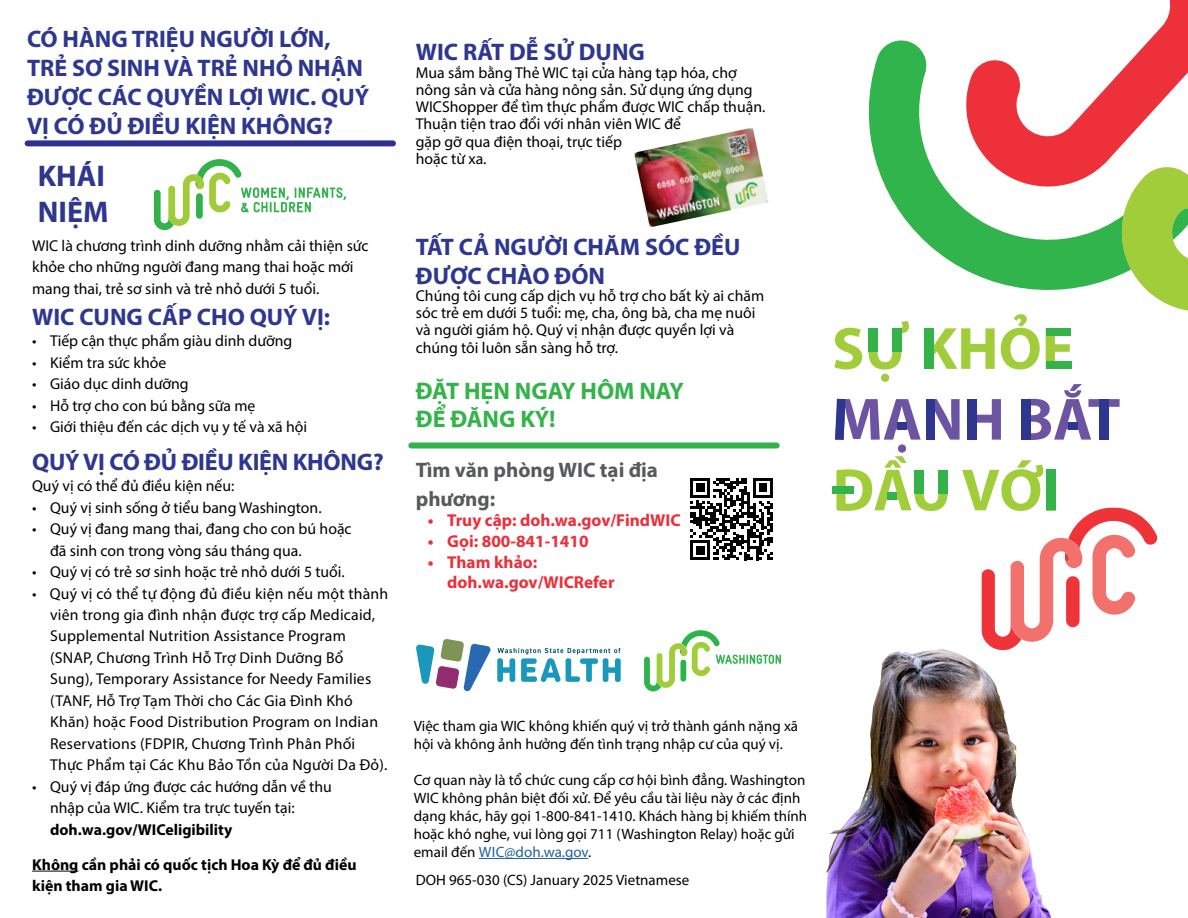
<style>
.page{position:relative;width:1188px;height:918px;background:#fff}
.page>*{position:absolute;margin:0;border:0;box-sizing:border-box;transform-origin:0 0}
.t1{font:700 60.15px/70.8px "Myriad Pro";color:#a1cd3a}
.t2{font:700 30px/36px "Myriad Pro";color:#2e3790}
.t3{font:700 24px/28.8px "Myriad Pro";color:#2e3790}
.t4{font:700 24px "Myriad Pro";color:#33b44a}
.t5{font:700 21px/28.8px "Myriad Pro";color:#58595b}
.t6{font:700 17.25px/20.7px "Myriad Pro";color:#ec2f3a}
.t7{font:15.75px/21.5px "Myriad Pro";color:#000}
.t8{font:700 15.75px/21.5px "Myriad Pro";color:#000}
.t9{font:15px/18px "Myriad Pro";color:#000}
.s1{font-weight:700}
.s2{color:#6c54a3}
.s3{color:#215e9e}
</style>
<div class="page">
<svg style="left:1167px;top:304px;width:21px;height:7px"></svg>
<svg style="left:868px;top:40px;width:320px;height:264px"></svg>
<svg style="left:960px;top:0;width:228px;height:196px"></svg>
<div style="left:868px;top:328px;width:10px;height:24px;background:#33b34a"></div>
<div style="left:892px;top:328px;width:9px;height:24px;background:#33b34a"></div>
<div style="left:915px;top:470px;width:9px;height:24px;background:#33b34a"></div>
<div style="left:938px;top:470px;width:10px;height:24px;background:#33b34a"></div>
<div style="left:924px;top:328px;width:9px;height:41px;background:#33b34a"></div>
<div style="left:1046px;top:469px;width:9px;height:41px;background:#33b34a"></div>
<svg style="left:835px;top:399px;width:11px;height:41px"></svg>
<div style="left:1046px;top:328px;width:25px;height:8px;background:#33b34a"></div>
<div style="left:1046px;top:361px;width:26px;height:8px;background:#33b34a"></div>
<div style="left:832px;top:486px;width:22px;height:7px;background:#33b34a"></div>
<div style="left:897px;top:422px;width:9px;height:7px;background:#2e3690"></div>
<div style="left:888px;top:493px;width:9px;height:7px;background:#33b34a"></div>
<div style="left:1068px;top:422px;width:9px;height:7px;background:#2e3690"></div>
<div style="left:926px;top:399px;width:8px;height:41px;background:#2e3690"></div>
<div style="left:1099px;top:399px;width:10px;height:41px;background:#2e3690"></div>
<div style="left:968px;top:399px;width:9px;height:41px;background:#2e3690"></div>
<div style="left:1021px;top:399px;width:9px;height:41px;background:#2e3690"></div>
<svg style="left:981px;top:507px;width:177px;height:142px"></svg>
<img style="left:826px;top:649px;width:225px;height:269px">
<svg style="left:154px;top:159px;width:192px;height:71px"></svg>
<hr style="left:32px;top:871px;width:47px;height:1px;background:#000">
<img style="left:634px;top:128px;width:135px;height:99px">
<svg style="left:690px;top:478px;width:83px;height:82px"></svg>
<svg style="left:416px;top:639px;width:75px;height:52px"></svg>
<svg style="left:497px;top:648px;width:124px;height:34px"></svg>
<svg style="left:644px;top:630px;width:137px;height:61px"></svg>
<hr style="left:479px;top:858px;width:109px;height:1px;background:#215e9e">
<div style="left:411px;top:442px;width:366px;height:6px;background:#31b24a"></div>
<div style="left:28px;top:140px;width:365px;height:6px;background:#2e3192"></div>
<p class="t3" style="left:27px;top:24px;width:344px">CÓ HÀNG TRIỆU NGƯỜI LỚN,<br>TRẺ SƠ SINH VÀ TRẺ NHỎ NHẬN<br>ĐƯỢC CÁC QUYỀN LỢI WIC. QUÝ<br>VỊ CÓ ĐỦ ĐIỀU KIỆN KHÔNG?</p>
<p class="t2" style="left:38px;top:157px;width:72px">KHÁI<br>NIỆM</p>
<p class="t7" style="left:32px;top:234px;width:338px">WIC là chương trình dinh dưỡng nhằm cải thiện sức khỏe cho những người đang mang thai hoặc mới mang thai, trẻ sơ sinh và trẻ nhỏ dưới 5 tuổi.</p>
<p class="t3" style="left:32px;top:302px;width:299px">WIC CUNG CẤP CHO QUÝ VỊ:</p>
<p class="t7" style="left:32px;top:330px;width:262px">• Tiếp cận thực phẩm giàu dinh dưỡng</p>
<p class="t7" style="left:32px;top:352px;width:136px">• Kiểm tra sức khỏe</p>
<p class="t7" style="left:32px;top:373px;width:158px">• Giáo dục dinh dưỡng</p>
<p class="t7" style="left:32px;top:395px;width:225px">• Hỗ trợ cho con bú bằng sữa mẹ</p>
<p class="t7" style="left:32px;top:416px;width:277px">• Giới thiệu đến các dịch vụ y tế và xã hội</p>
<p class="t3" style="left:32px;top:446px;width:353px">QUÝ VỊ CÓ ĐỦ ĐIỀU KIỆN KHÔNG?</p>
<p class="t7" style="left:32px;top:475px;width:204px">Quý vị có thể đủ điều kiện nếu:</p>
<p class="t7" style="left:32px;top:496px;width:291px">• Quý vị sinh sống ở tiểu bang Washington.</p>
<p class="t7" style="left:50px;top:518px;width:303px;text-indent:-18px">• Quý vị đang mang thai, đang cho con bú hoặc đã sinh con trong vòng sáu tháng qua.</p>
<p class="t7" style="left:32px;top:561px;width:314px">• Quý vị có trẻ sơ sinh hoặc trẻ nhỏ dưới 5 tuổi.</p>
<p class="t7" style="left:50px;top:582px;width:340px;text-indent:-18px">• Quý vị có thể tự động đủ điều kiện nếu một thành viên trong gia đình nhận được trợ cấp Medicaid, Supplemental Nutrition Assistance Program (SNAP, Chương Trình Hỗ Trợ Dinh Dưỡng Bổ Sung), Temporary Assistance for Needy Families (TANF, Hỗ Trợ Tạm Thời cho Các Gia Đình Khó Khăn) hoặc Food Distribution Program on Indian Reservations (FDPIR, Chương Trình Phân Phối Thực Phẩm tại Các Khu Bảo Tồn của Người Da Đỏ).</p>
<p class="t7" style="left:50px;top:776px;width:283px;text-indent:-18px">• Quý vị đáp ứng được các hướng dẫn về thu nhập của WIC. Kiểm tra trực tuyến tại: <span class="s1">doh.wa.gov/WICeligibility</span></p>
<p class="t8" style="left:32px;top:853px;width:326px">Không cần phải có quốc tịch Hoa Kỳ để đủ điều kiện tham gia WIC.</p>
<p class="t3" style="left:416px;top:37px;width:231px">WIC RẤT DỄ SỬ DỤNG</p>
<p class="t7" style="left:416px;top:63px;width:351px;line-height:17.2px">Mua sắm bằng Thẻ WIC tại cửa hàng tạp hóa, chợ nông sản và cửa hàng nông sản. Sử dụng ứng dụng WICShopper để tìm thực phẩm được WIC chấp thuận.<br>Thuận tiện trao đổi với nhân viên WIC để<br>gặp gỡ qua điện thoại, trực tiếp<br>hoặc từ xa.</p>
<p class="t3" style="left:416px;top:231px;width:326px">TẤT CẢ NGƯỜI CHĂM SÓC ĐỀU<br>ĐƯỢC CHÀO ĐÓN</p>
<p class="t7" style="left:416px;top:287px;width:350px;line-height:17.2px">Chúng tôi cung cấp dịch vụ hỗ trợ cho bất kỳ ai chăm sóc trẻ em dưới 5 tuổi: mẹ, cha, ông bà, cha mẹ nuôi và người giám hộ. Quý vị nhận được quyền lợi và chúng tôi luôn sẵn sàng hỗ trợ.</p>
<p class="t4" style="left:416px;top:375px;width:270px">ĐẶT HẸN NGAY HÔM NAY</p>
<p class="t4" style="left:416px;top:404px;width:141px">ĐỂ ĐĂNG KÝ!</p>
<p class="t5" style="left:416px;top:455px;width:244px">Tìm văn phòng WIC tại địa phương:</p>
<p class="t6" style="left:428px;top:510px;width:254px">• Truy cập: doh.wa.gov/FindWIC</p>
<p class="t6" style="left:428px;top:530px;width:162px">• Gọi: 800-841-1410</p>
<p class="t6" style="left:447px;top:551px;width:169px;text-indent:-19px">• Tham khảo: doh.wa.gov/WICRefer</p>
<p class="t1" style="left:832px;top:311px;width:290px">SỰ KHỎE<br><span class="s2">MẠNH BẮT<br></span>ĐẦU VỚI</p>
<p class="t9" style="left:414px;top:717px;width:386px">Việc tham gia WIC không khiến quý vị trở thành gánh nặng xã hội và không ảnh hưởng đến tình trạng nhập cư của quý vị.</p>
<p class="t9" style="left:414px;top:771px;width:395px">Cơ quan này là tổ chức cung cấp cơ hội bình đẳng. Washington WIC không phân biệt đối xử. Để yêu cầu tài liệu này ở các định dạng khác, hãy gọi 1-800-841-1410. Khách hàng bị khiếm thính hoặc khó nghe, vui lòng gọi 711 (Washington Relay) hoặc gửi email đến <span class="s3">WIC@doh.wa.gov</span>.</p>
<p class="t9" style="left:416px;top:871px;width:275px">DOH 965-030 (CS) January 2025 Vietnamese</p>
</div>
